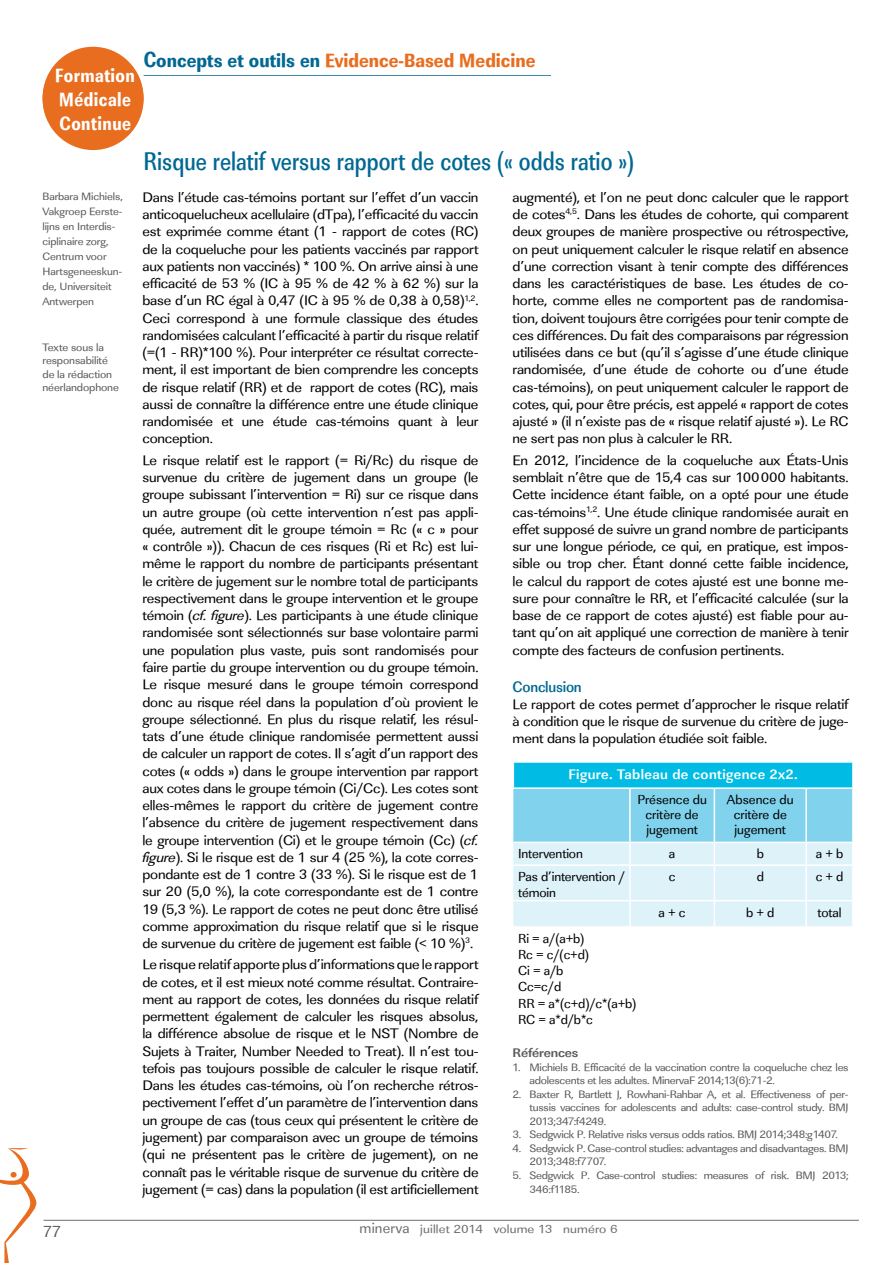
<style>
.page{position:relative;width:893px;height:1263px;background:#fff}
.page>*{position:absolute;margin:0;border:0;box-sizing:border-box;transform-origin:0 0}
.t1{font:500 26.4px "Linear Std Nr";color:#006892;scale:.91 1}
.t2{font:19.8px "Linear Std Nr Xbold";color:#e86d1f}
.t3{font:19.8px/24px "Linear Std Nr Xbold";letter-spacing:.025em;color:#fff;scale:.91 1}
.t4{font:16.5px "Linear Std";color:#58595b}
.t5{font:500 15.6px "Linear Std Nr";letter-spacing:-.015em;color:#006892;scale:1.05 1}
.t6{font:14.25px/17.2px "Linear Std";letter-spacing:-.015em;color:#000;text-align:justify;scale:1.05 1}
.t7{font:700 14.25px "Linear Std";letter-spacing:.025em;color:#fff}
.t8{font:13.5px/16.2px "Linear Std";letter-spacing:-.005em;color:#000;text-align:center}
.t9{font:700 12.9px "Linear Std";letter-spacing:-.015em;color:#58595b;scale:1.05 1}
.t10{font:12.15px "Linear Std";letter-spacing:.01em;color:#6d6e71;scale:1.11 1}
.t11{font:11.1px/13.5px "Linear Std";letter-spacing:-.025em;color:#58595b;scale:1.05 1}
.t12{font:10.95px/15px "Linear Std";letter-spacing:-.01em;color:#58595b;scale:1.05 1}
.s1{font-size:22.5px;color:#006892}
.s2{color:#006892}
.s3{font-style:italic}
.s4{font-size:15px}
</style>
<div class="page">
<hr style="left:44px;top:1220px;width:815px;height:1px;background:#6d6e71">
<svg style="left:0;top:1148px;width:37px;height:115px"></svg>
<div style="left:43px;top:47px;width:101px;height:102px;background:#e86d1f;border-radius:50%"></div>
<hr style="left:144px;top:75px;width:407px;height:1px;background:#006892">
<svg style="left:513px;top:763px;width:340px;height:163px;background:#a0e0f2"></svg>
<hr style="left:806px;top:900px;width:48px;height:1px;background:#fff">
<hr style="left:805px;top:901px;width:2px;height:25px;background:#fff">
<hr style="left:852px;top:901px;width:2px;height:25px;background:#fff">
<h2 class="t3" style="left:55px;top:64px;width:89px">Formation<br>Médicale<br>Continue</h2>
<h2 class="t2" style="left:144px;top:48px;width:394px"><span class="s1">C</span><span class="s2">oncepts et outils en</span> Evidence-Based Medicine</h2>
<h1 class="t1" style="left:144px;top:145px;width:541px">Risque relatif versus rapport de cotes (« odds ratio »)</h1>
<p class="t12" style="left:43px;top:189px;width:78px">Barbara Michiels,<br>Vakgroep Eerste&shy;lijns en Interdis&shy;ciplinaire zorg,<br>Centrum voor<br>Hartsgeneeskun&shy;de, Universiteit<br>Antwerpen</p>
<p class="t6" style="left:142px;top:189px;width:322px">Dans l’étude cas-témoins portant sur l’effet d’un vaccin anticoquelucheux acellulaire (dTpa), l’efficacité du vaccin est exprimée comme étant (1 - rapport de cotes (RC) de la coqueluche pour les patients vaccinés par rapport aux patients non vaccinés) * 100 %. On arrive ainsi à une efficacité de 53 % (IC à 95 % de 42 % à 62 %) sur la base d’un RC égal à 0,47 (IC à 95 % de 0,38 à 0,58)<sup>1,2</sup>.<br>Ceci correspond à une formule classique des études randomisées calculant l’efficacité à partir du risque relatif (=(1 - RR)*100 %). Pour interpréter ce résultat correcte&shy;ment, il est important de bien comprendre les concepts de risque relatif (RR) et de rapport de cotes (RC), mais aussi de connaître la différence entre une étude clinique randomisée et une étude cas-témoins quant à leur conception.</p>
<p class="t6" style="left:142px;top:452px;width:322px">Le risque relatif est le rapport (= Ri/Rc) du risque de survenue du critère de jugement dans un groupe (le groupe subissant l’intervention = Ri) sur ce risque dans un autre groupe (où cette intervention n’est pas appli&shy;quée, autrement dit le groupe témoin = Rc (« c » pour « contrôle »)). Chacun de ces risques (Ri et Rc) est lui&shy;même le rapport du nombre de participants présentant le critère de jugement sur le nombre total de participants respectivement dans le groupe intervention et le groupe témoin (<span class="s3">cf. figure</span>). Les participants à une étude clinique randomisée sont sélectionnés sur base volontaire parmi une population plus vaste, puis sont randomisés pour faire partie du groupe intervention ou du groupe témoin.<br>Le risque mesuré dans le groupe témoin correspond donc au risque réel dans la population d’où provient le groupe sélectionné. En plus du risque relatif, les résul&shy;tats d’une étude clinique randomisée permettent aussi de calculer un rapport de cotes. Il s’agit d’un rapport des cotes (« odds ») dans le groupe intervention par rapport aux cotes dans le groupe témoin (Ci/Cc). Les cotes sont elles-mêmes le rapport du critère de jugement contre l’absence du critère de jugement respectivement dans le groupe intervention (Ci) et le groupe témoin (Cc) (<span class="s3">cf. figure</span>). Si le risque est de 1 sur 4 (25 %), la cote corres&shy;pondante est de 1 contre 3 (33 %). Si le risque est de 1 sur 20 (5,0 %), la cote correspondante est de 1 contre 19 (5,3 %). Le rapport de cotes ne peut donc être utilisé comme approximation du risque relatif que si le risque de survenue du critère de jugement est faible (&lt; 10 %)<sup>3</sup>.</p>
<p class="t6" style="left:142px;top:956px;width:322px">Le risque relatif apporte plus d’informations que le rapport de cotes, et il est mieux noté comme résultat. Contraire&shy;ment au rapport de cotes, les données du risque relatif permettent également de calculer les risques absolus, la différence absolue de risque et le NST (Nombre de Sujets à Traiter, Number Needed to Treat). Il n’est tou&shy;tefois pas toujours possible de calculer le risque relatif.<br>Dans les études cas-témoins, où l’on recherche rétros&shy;pectivement l’effet d’un paramètre de l’intervention dans un groupe de cas (tous ceux qui présentent le critère de jugement) par comparaison avec un groupe de témoins (qui ne présentent pas le critère de jugement), on ne connaît pas le véritable risque de survenue du critère de jugement (= cas) dans la population (il est artificiellement</p>
<p class="t11" style="left:43px;top:341px;width:74px">Texte sous la responsabilité de la rédaction néerlandophone</p>
<p class="t6" style="left:513px;top:189px;width:322px">augmenté), et l’on ne peut donc calculer que le rapport de cotes<sup>4,5</sup>. Dans les études de cohorte, qui comparent deux groupes de manière prospective ou rétrospective, on peut uniquement calculer le risque relatif en absence d’une correction visant à tenir compte des différences dans les caractéristiques de base. Les études de co&shy;horte, comme elles ne comportent pas de randomisa&shy;tion, doivent toujours être corrigées pour tenir compte de ces différences. Du fait des comparaisons par régression utilisées dans ce but (qu’il s’agisse d’une étude clinique randomisée, d’une étude de cohorte ou d’une étude cas-témoins), on peut uniquement calculer le rapport de cotes, qui, pour être précis, est appelé « rapport de cotes ajusté » (il n’existe pas de « risque relatif ajusté »). Le RC ne sert pas non plus à calculer le RR.</p>
<p class="t6" style="left:513px;top:452px;width:322px">En 2012, l’incidence de la coqueluche aux États-Unis semblait n’être que de 15,4 cas sur 100000 habitants.<br>Cette incidence étant faible, on a opté pour une étude cas-témoins<sup>1,2</sup>. Une étude clinique randomisée aurait en effet supposé de suivre un grand nombre de participants sur une longue période, ce qui, en pratique, est impos&shy;sible ou trop cher. Étant donné cette faible incidence, le calcul du rapport de cotes ajusté est une bonne me&shy;sure pour connaître le RR, et l’efficacité calculée (sur la base de ce rapport de cotes ajusté) est fiable pour au&shy;tant qu’on ait appliqué une correction de manière à tenir compte des facteurs de confusion pertinents.</p>
<p class="t5" style="left:513px;top:677px;width:67px">Conclusion</p>
<p class="t6" style="left:513px;top:696px;width:322px">Le rapport de cotes permet d’approcher le risque relatif à condition que le risque de survenue du critère de juge&shy;ment dans la population étudiée soit faible.</p>
<p class="t7" style="left:569px;top:765px;width:231px">Figure. Tableau de contigence 2x2.</p>
<p class="t8" style="left:637px;top:792px;width:71px;line-height:15px">Présence du critère de jugement</p>
<p class="t8" style="left:727px;top:792px;width:68px;line-height:15px">Absence du critère de jugement</p>
<p class="t8" style="left:518px;top:846px;width:66px">Intervention</p>
<p class="t8" style="left:669px;top:846px;width:8px">a</p>
<p class="t8" style="left:757px;top:846px;width:9px">b</p>
<p class="t8" style="left:816px;top:846px;width:29px">a + b</p>
<p class="t8" style="left:518px;top:868px;width:108px;text-align:left">Pas d’intervention / témoin</p>
<p class="t8" style="left:669px;top:868px;width:8px">c</p>
<p class="t8" style="left:757px;top:868px;width:9px">d</p>
<p class="t8" style="left:816px;top:868px;width:29px">c + d</p>
<p class="t8" style="left:659px;top:904px;width:29px">a + c</p>
<p class="t8" style="left:746px;top:904px;width:30px">b + d</p>
<p class="t8" style="left:818px;top:904px;width:25px">total</p>
<p class="t8" style="left:518px;top:930px;width:120px;text-align:left">Ri = a/(a+b)<br>Rc = c/(c+d)<br>Ci = a/b<br>Cc=c/d<br>RR = a*(c+d)/c*(a+b)<br>RC = a*d/b*c</p>
<p class="t9" style="left:513px;top:1045px;width:64px">Références</p>
<p class="t11" style="left:530px;top:1060px;width:305px;text-indent:-17px">1. Michiels B. Efficacité de la vaccination contre la coqueluche chez les adolescents et les adultes. MinervaF 2014;13(6):71-2.</p>
<p class="t11" style="left:530px;top:1087px;width:305px;text-align:justify;text-indent:-17px">2. Baxter R, Bartlett J, Rowhani-Rahbar A, et al. Effectiveness of per&shy;tussis vaccines for adolescents and adults: case-control study. BMJ 2013;347:f4249.</p>
<p class="t11" style="left:513px;top:1128px;width:311px">3. Sedgwick P. Relative risks versus odds ratios. BMJ 2014;348:g1407.</p>
<p class="t11" style="left:530px;top:1141px;width:305px;text-indent:-17px">4. Sedgwick P. Case-control studies: advantages and disadvantages. BMJ<br>2013;348:f7707.</p>
<p class="t11" style="left:530px;top:1168px;width:305px;line-height:14.2px;text-indent:-17px">5. Sedgwick P. Case-control studies: measures of risk. BMJ 2013;<br>346:f1185.</p>
<p class="t4" style="left:43px;top:1222px;width:20px">77</p>
<p class="t10" style="left:360px;top:1222px;width:234px"><span class="s4">minerva</span> juillet 2014 volume 13 numéro 6</p>
</div>
